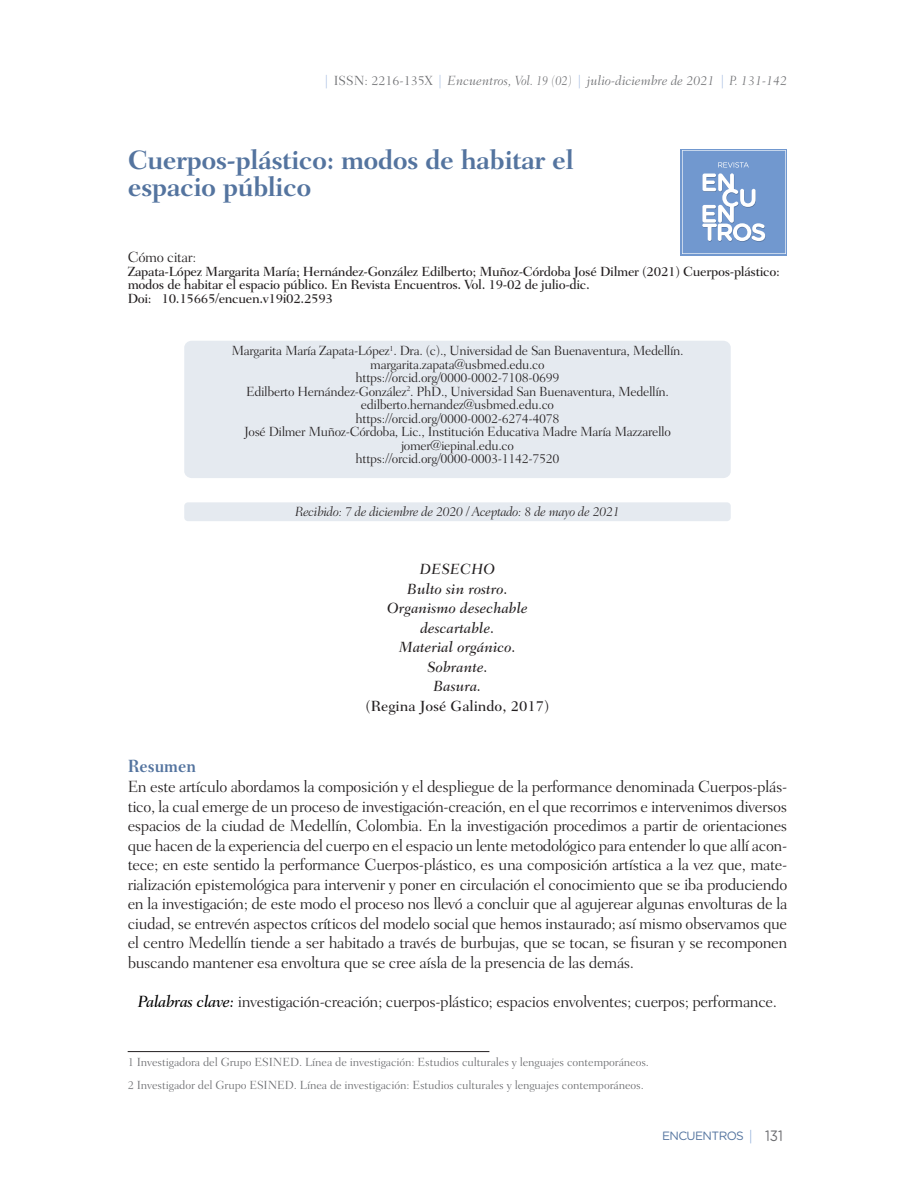
<style>
.page{position:relative;width:915px;height:1191px;background:#fff}
.page>*{position:absolute;margin:0;border:0;box-sizing:border-box;transform-origin:0 0}
.Título_1{font:700 27px/27px "Fairfield LT Std";letter-spacing:-.025em;color:#54749f}
.t1{font:700 18px "Fairfield LT Std";color:#54749f;scale:.9 1}
.t2{font:300 16.5px/19.5px "Fairfield LT Std";letter-spacing:-.025em;color:#231f20;text-align:justify}
.t3{font:italic 500 15px "Fairfield LT Std";color:#231f20}
.t4{font:500 15px "Fairfield LT Std";color:#231f20}
.t5{font:300 15px "Fairfield LT Std";letter-spacing:-.025em;color:#231f20}
.Autores{font:300 13.5px "Fairfield LT Std";letter-spacing:-.025em;color:#231f20}
.Cita{font:500 13.5px/13.5px "Fairfield LT Std";letter-spacing:-.025em;color:#231f20}
.t6{font:italic 300 13.5px "Fairfield LT Std";color:#6c6d70}
.Autores-2{font:italic 300 13.5px "Fairfield LT Std";letter-spacing:-.025em;color:#231f20}
.Notas_de_página{font:300 12px "Fairfield LT Std";letter-spacing:-.01em;color:#6c6d70}
.t7{font:12px "Gotham Rounded";letter-spacing:-.05em;color:#54749f}
.s1{color:#98b2dc}
.s2{font-style:normal}
.s3{font-weight:500;font-style:italic;color:#000}
.s4{font-family:"Fairfield LT Std";font-weight:300;font-style:italic;font-size:13.5px;color:#7198cf}
.s5{font-size:15px;color:#6c6d70}
</style>
<div class="page">
<div style="left:184px;top:502px;width:546px;height:19px;background:#e5eaf0;border-radius:4px"></div>
<div style="left:184px;top:341px;width:546px;height:137px;background:#e5eaf0;border-radius:7px"></div>
<svg style="left:680px;top:149px;width:106px;height:106px"></svg>
<svg style="left:681px;top:150px;width:104px;height:104px;background:#86a7d5"></svg>
<hr style="left:128px;top:1051px;width:361px;height:1px;background:#231f20">
<p class="t6" style="left:325px;top:72px;width:463px"><span class="s1">|</span> <span class="s2">ISSN: 2216-135X</span> <span class="s1">|</span> Encuentros, Vol. 19 (02) <span class="s1">|</span> julio-diciembre de 2021 <span class="s1">|</span> P. 131-142</p>
<p class="Título_1" style="left:128px;top:146px;width:447px">Cuerpos-plástico: modos de habitar el espacio público</p>
<p class="t5" style="left:128px;top:249px;width:70px">Cómo citar:</p>
<p class="Cita" style="left:128px;top:265px;width:653px">Zapata-López Margarita María; Hernández-González Edilberto; Muñoz-Córdoba José Dilmer (2021) Cuerpos-plástico: modos de habitar el espacio público. En Revista Encuentros. Vol. 19-02 de julio-dic.</p>
<p class="Cita" style="left:128px;top:292px;width:207px">Doi: 10.15665/encuen.v19i02.2593</p>
<p class="Autores" style="left:231px;top:343px;width:453px">Margarita María Zapata-López<sup>1</sup>. Dra. (c)., Universidad de San Buenaventura, Medellín.</p>
<p class="Autores" style="left:370px;top:357px;width:176px">margarita.zapata@usbmed.edu.co</p>
<p class="Autores" style="left:355px;top:370px;width:205px">https://orcid.org/0000-0002-7108-0699</p>
<p class="Autores" style="left:246px;top:384px;width:424px">Edilberto Hernández-González<sup>2</sup>. PhD., Universidad San Buenaventura, Medellín.</p>
<p class="Autores" style="left:361px;top:397px;width:194px">edilberto.hernandez@usbmed.edu.co</p>
<p class="Autores" style="left:355px;top:411px;width:205px">https://orcid.org/0000-0002-6274-4078</p>
<p class="Autores" style="left:244px;top:424px;width:428px">José Dilmer Muñoz-Córdoba, Lic., Institución Educativa Madre María Mazzarello</p>
<p class="Autores" style="left:401px;top:438px;width:114px">jomer@iepinal.edu.co</p>
<p class="Autores" style="left:355px;top:451px;width:205px">https://orcid.org/0000-0003-1142-7520</p>
<p class="Autores-2" style="left:295px;top:503px;width:326px">Recibido: 7 de diciembre de 2020 / Aceptado: 8 de mayo de 2021</p>
<p class="t3" style="left:420px;top:560px;width:77px">DESECHO</p>
<p class="t3" style="left:407px;top:580px;width:102px">Bulto sin rostro.</p>
<p class="t3" style="left:387px;top:599px;width:142px">Organismo desechable</p>
<p class="t3" style="left:420px;top:619px;width:76px">descartable.</p>
<p class="t3" style="left:399px;top:638px;width:118px">Material orgánico.</p>
<p class="t3" style="left:427px;top:658px;width:62px">Sobrante.</p>
<p class="t3" style="left:433px;top:677px;width:49px">Basura.</p>
<p class="t4" style="left:365px;top:697px;width:185px">(Regina José Galindo, 2017)</p>
<p class="t1" style="left:128px;top:756px;width:78px">Resumen</p>
<p class="t2" style="left:128px;top:777px;width:661px">En este artículo abordamos la composición y el despliegue de la performance denominada Cuerpos-plás&shy;tico, la cual emerge de un proceso de investigación-creación, en el que recorrimos e intervenimos diversos espacios de la ciudad de Medellín, Colombia. En la investigación procedimos a partir de orientaciones que hacen de la experiencia del cuerpo en el espacio un lente metodológico para entender lo que allí acon&shy;tece; en este sentido la performance Cuerpos-plástico, es una composición artística a la vez que, mate&shy;rialización epistemológica para intervenir y poner en circulación el conocimiento que se iba produciendo en la investigación; de este modo el proceso nos llevó a concluir que al agujerear algunas envolturas de la ciudad, se entrevén aspectos críticos del modelo social que hemos instaurado; así mismo observamos que el centro Medellín tiende a ser habitado a través de burbujas, que se tocan, se fisuran y se recomponen buscando mantener esa envoltura que se cree aísla de la presencia de las demás.</p>
<p class="t2" style="left:138px;top:991px;width:640px"><span class="s3">Palabras clave:</span> investigación-creación; cuerpos-plástico; espacios envolventes; cuerpos; performance.</p>
<p class="Notas_de_página" style="left:128px;top:1055px;width:522px">1 Investigadora del Grupo ESINED. Línea de investigación: Estudios culturales y lenguajes contemporáneos.</p>
<p class="Notas_de_página" style="left:128px;top:1078px;width:517px">2 Investigador del Grupo ESINED. Línea de investigación: Estudios culturales y lenguajes contemporáneos.</p>
<p class="t7" style="left:661px;top:1127px;width:122px">ENCUENTROS <span class="s4">|</span> <span class="s5">131</span></p>
</div>
